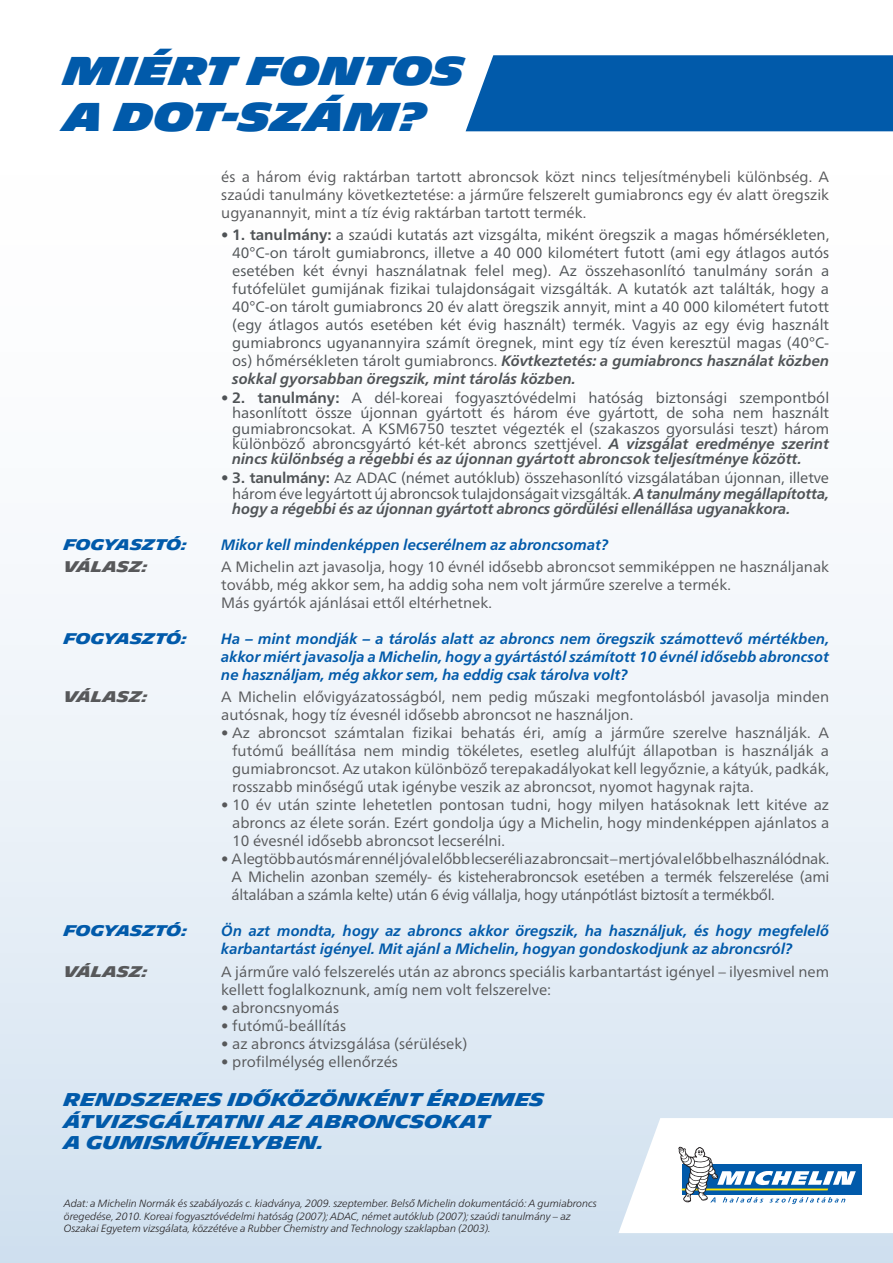
<style>
.page{position:relative;width:893px;height:1263px;background:#fff}
.page>*{position:absolute;margin:0;border:0;box-sizing:border-box;transform-origin:0 0}
.t1{font:900 39px/46.8px "Michelin";color:#015aaa}
.t2{font:700 18px/21.6px "Michelin";color:#015aaa}
.t3{font:15px/18px "Frutiger Neue LTW1 G";color:#57585a;text-align:justify}
.t4{font:15px/18px "Frutiger Neue LTW1 G";color:#4f5356;text-align:justify}
.t5{font:italic 700 15px/18px "Frutiger Neue LTW1 G";color:#015aaa;text-align:justify}
.t6{font:700 15px "Michelin";letter-spacing:-.005em;color:#015aaa}
.t7{font:700 15px "Michelin";color:#57585a}
.t8{font:italic 300 10.5px/12.6px "Frutiger Neue LTW1 G";letter-spacing:-.01em;color:#231f20}
.s1{font-weight:700}
.s2{font-weight:700;font-style:italic}
</style>
<div class="page">
<div style="left:0;top:0;width:893px;height:1263px;background:linear-gradient(to bottom,#fff,#d7e4f1)"></div>
<svg style="left:618px;top:1118px;width:275px;height:115px"></svg>
<div style="left:466px;top:55px;width:427px;height:76px;background:#015aaa"></div>
<h1 class="t1" style="left:64px;top:48px;width:402px">MIÉRT FONTOS<br>A DOT-SZÁM?</h1>
<p class="t3" style="left:221px;top:166px;width:609px">és a három évig raktárban tartott abroncsok közt nincs teljesítménybeli különbség. A szaúdi tanulmány következtetése: a járműre felszerelt gumiabroncs egy év alatt öregszik ugyanannyit, mint a tíz évig raktárban tartott termék.</p>
<p class="t4" style="left:232px;top:224px;width:598px;text-indent:-11px">• <span class="s1">1. tanulmány:</span> a szaúdi kutatás azt vizsgálta, miként öregszik a magas hőmérsékleten, 40°C-on tárolt gumiabroncs, illetve a 40 000 kilométert futott (ami egy átlagos autós esetében két évnyi használatnak felel meg). Az összehasonlító tanulmány során a futófelület gumijának fizikai tulajdonságait vizsgálták. A kutatók azt találták, hogy a 40°C-on tárolt gumiabroncs 20 év alatt öregszik annyit, mint a 40 000 kilométert futott (egy átlagos autós esetében két évig használt) termék. Vagyis az egy évig használt gumiabroncs ugyanannyira számít öregnek, mint egy tíz éven keresztül magas (40°C&shy;os) hőmérsékleten tárolt gumiabroncs. <span class="s2">Kövtkeztetés: a gumiabroncs használat közben sokkal gyorsabban öregszik, mint tárolás közben.</span></p>
<p class="t4" style="left:232px;top:389px;width:598px;line-height:15.1px;text-indent:-11px">• <span class="s1">2. tanulmány:</span> A dél-koreai fogyasztóvédelmi hatóság biztonsági szempontból hasonlított össze újonnan gyártott és három éve gyártott, de soha nem használt gumiabroncsokat. A KSM6750 tesztet végezték el (szakaszos gyorsulási teszt) három különböző abroncsgyártó két-két abroncs szettjével. <span class="s2">A vizsgálat eredménye szerint nincs különbség a régebbi és az újonnan gyártott abroncsok teljesítménye között.</span></p>
<p class="t4" style="left:232px;top:469px;width:598px;line-height:15.1px;text-indent:-11px"><span class="s1">• 3. tanulmány:</span> Az ADAC (német autóklub) összehasonlító vizsgálatában újonnan, illetve három éve legyártott új abroncsok tulajdonságait vizsgálták. <span class="s2">A tanulmány megállapította, hogy a régebbi és az újonnan gyártott abroncs gördülési ellenállása ugyanakkora.</span></p>
<p class="t6" style="left:64px;top:536px;width:126px">FOGYASZTÓ:</p>
<p class="t5" style="left:221px;top:536px;width:389px">Mikor kell mindenképpen lecserélnem az abroncsomat?</p>
<p class="t7" style="left:64px;top:558px;width:86px">VÁLASZ:</p>
<p class="t3" style="left:221px;top:557px;width:609px;text-align:left">A Michelin azt javasolja, hogy 10 évnél idősebb abroncsot semmiképpen ne használjanak tovább, még akkor sem, ha addig soha nem volt járműre szerelve a termék.<br>Más gyártók ajánlásai ettől eltérhetnek.</p>
<p class="t6" style="left:64px;top:630px;width:126px">FOGYASZTÓ:</p>
<p class="t5" style="left:221px;top:630px;width:609px">Ha – mint mondják – a tárolás alatt az abroncs nem öregszik számottevő mértékben, akkor miért javasolja a Michelin, hogy a gyártástól számított 10 évnél idősebb abroncsot ne használjam, még akkor sem, ha eddig csak tárolva volt?</p>
<p class="t7" style="left:64px;top:688px;width:86px">VÁLASZ:</p>
<p class="t3" style="left:221px;top:687px;width:609px">A Michelin elővigyázatosságból, nem pedig műszaki megfontolásból javasolja minden autósnak, hogy tíz évesnél idősebb abroncsot ne használjon.</p>
<p class="t3" style="left:232px;top:723px;width:598px;text-indent:-11px">• Az abroncsot számtalan fizikai behatás éri, amíg a járműre szerelve használják. A futómű beállítása nem mindig tökéletes, esetleg alulfújt állapotban is használják a gumiabroncsot. Az utakon különböző terepakadályokat kell legyőznie, a kátyúk, padkák, rosszabb minőségű utak igénybe veszik az abroncsot, nyomot hagynak rajta.</p>
<p class="t3" style="left:232px;top:795px;width:598px;text-indent:-11px">• 10 év után szinte lehetetlen pontosan tudni, hogy milyen hatásoknak lett kitéve az abroncs az élete során. Ezért gondolja úgy a Michelin, hogy mindenképpen ajánlatos a 10 évesnél idősebb abroncsot lecserélni.</p>
<p class="t3" style="left:232px;top:849px;width:599px;text-indent:-10px">• Alegtöbbautósmárennéljóvalelőbblecseréliazabroncsait–mertjóvalelőbbelhasználódnak.<br>A Michelin azonban személy- és kisteherabroncsok esetében a termék felszerelése (ami általában a számla kelte) után 6 évig vállalja, hogy utánpótlást biztosít a termékből.</p>
<p class="t6" style="left:64px;top:922px;width:126px">FOGYASZTÓ:</p>
<p class="t5" style="left:221px;top:922px;width:609px">Ön azt mondta, hogy az abroncs akkor öregszik, ha használjuk, és hogy megfelelő karbantartást igényel. Mit ajánl a Michelin, hogyan gondoskodjunk az abroncsról?</p>
<p class="t7" style="left:64px;top:962px;width:86px">VÁLASZ:</p>
<p class="t3" style="left:221px;top:961px;width:609px">A járműre való felszerelés után az abroncs speciális karbantartást igényel – ilyesmivel nem kellett foglalkoznunk, amíg nem volt felszerelve:</p>
<p class="t3" style="left:221px;top:997px;width:119px">• abroncsnyomás</p>
<p class="t3" style="left:221px;top:1015px;width:126px">• futómű-beállítás</p>
<p class="t3" style="left:221px;top:1033px;width:247px">• az abroncs átvizsgálása (sérülések)</p>
<p class="t3" style="left:221px;top:1051px;width:178px">• profilmélység ellenőrzés</p>
<p class="t2" style="left:64px;top:1089px;width:482px">RENDSZERES IDŐKÖZÖNKÉNT ÉRDEMES<br>ÁTVIZSGÁLTATNI AZ ABRONCSOKAT<br>A GUMISMŰHELYBEN.</p>
<p class="t8" style="left:64px;top:1197px;width:535px">Adat: a Michelin Normák és szabályozás c. kiadványa, 2009. szeptember. Belső Michelin dokumentáció: A gumiabroncs öregedése, 2010. Koreai fogyasztóvédelmi hatóság (2007); ADAC, német autóklub (2007); szaúdi tanulmány – az<br>Oszakai Egyetem vizsgálata, közzétéve a Rubber Chemistry and Technology szaklapban (2003).</p>
</div>
